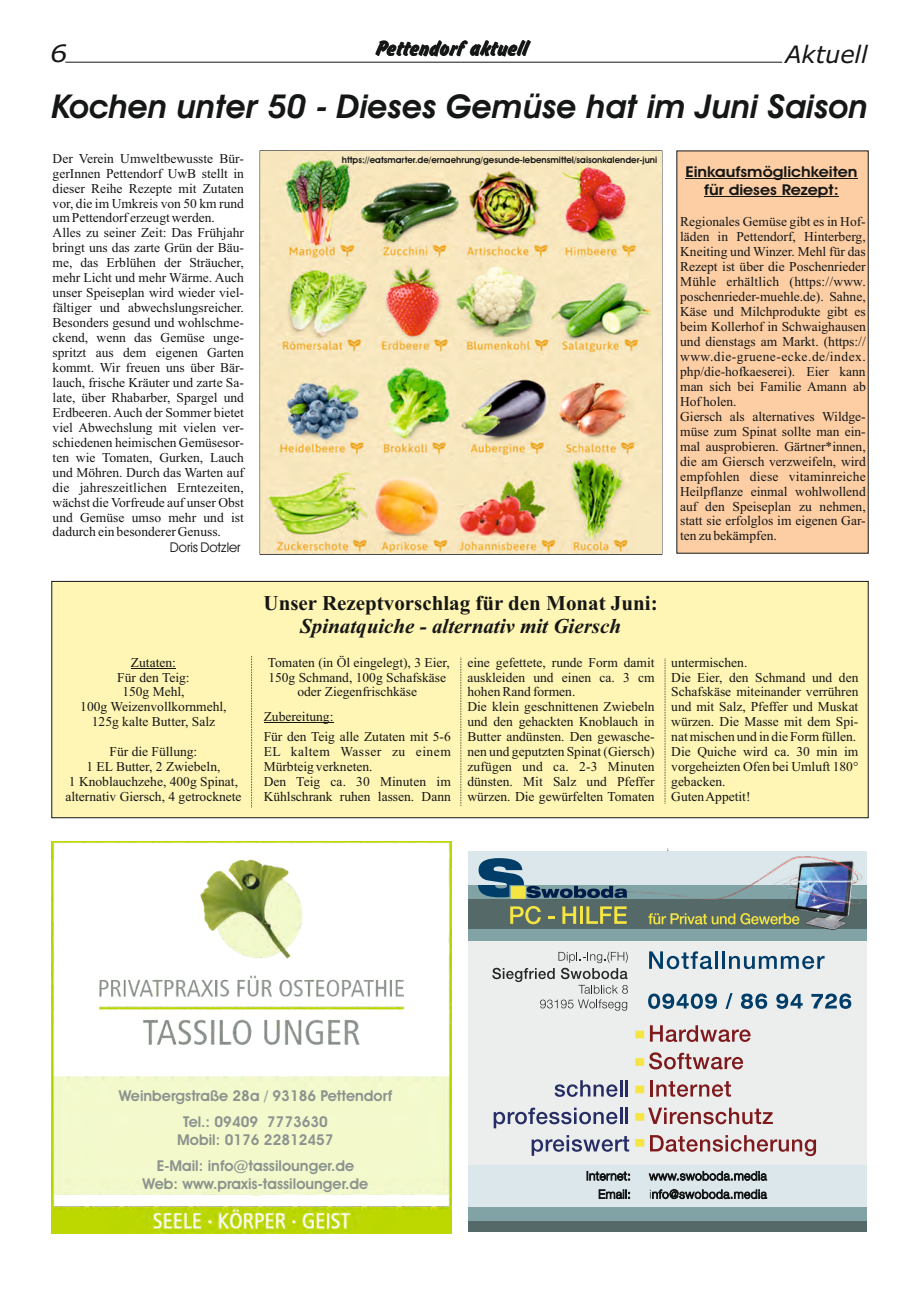
<style>
.page{position:relative;width:920px;height:1290px;background:#fff}
.page>*{position:absolute;margin:0;border:0;box-sizing:border-box;transform-origin:0 0}
.t1{font:italic 600 33px "Avant Garde IT Cby BT";color:#151616}
.t2{font:24px "Okay D";color:#151616}
.t3{font:italic 24px "Verdana";color:#151616}
.t4{font:italic 24px "Verdana";color:#151616;scale:1.13 1}
.t5{font:700 21px "Times New Roman";color:#151616}
.t6{font:italic 700 21px "Times New Roman";color:#151616}
.t7{font:600 15px/25.7px "Avant Garde IT Cby BT";color:#8c938f;text-align:center}
.t8{font:600 15px/17.9px "Avant Garde IT Cby BT";color:#151616;text-align:center;scale:1.11 1}
.t9{font:13.5px/15px "Times New Roman";color:#151616}
.t10{font:13.5px "Avant Garde IT Cby BT";color:#151616}
.t11{font:600 9px "Avant Garde IT Cby BT";color:#151616}
</style>
<div class="page">
<div style="left:677px;top:151px;width:191px;height:402px;background:#fdcea4"></div>
<div style="left:52px;top:581px;width:816px;height:237px;background:#fff5b4;border:1px solid #151616"></div>
<svg style="left:65px;top:61px;width:718px;height:2px"></svg>
<hr style="left:131px;top:668px;width:45px;height:1px;background:#151616">
<hr style="left:264px;top:723px;width:69px;height:1px;background:#151616">
<hr style="left:685px;top:179px;width:173px;height:1px;background:#151616">
<hr style="left:704px;top:196px;width:135px;height:1px;background:#151616">
<svg style="left:251px;top:656px;width:1px;height:152px"></svg>
<svg style="left:461px;top:658px;width:1px;height:148px"></svg>
<img style="left:260px;top:151px;width:402px;height:402px">
<svg style="left:665px;top:659px;width:1px;height:145px"></svg>
<div style="left:469px;top:1220px;width:398px;height:11px;background:#556968"></div>
<div style="left:469px;top:1206px;width:398px;height:14px;background:#81a3a5"></div>
<div style="left:469px;top:1164px;width:398px;height:42px;background:#dbe7eb"></div>
<div style="left:469px;top:940px;width:398px;height:224px;background:#eceded"></div>
<div style="left:469px;top:928px;width:398px;height:13px;background:#81a3a5"></div>
<div style="left:469px;top:898px;width:398px;height:31px;background:#556968"></div>
<div style="left:469px;top:885px;width:398px;height:14px;background:#81a3a5"></div>
<div style="left:469px;top:851px;width:398px;height:34px;background:#dbe7eb"></div>
<img style="left:548px;top:856px;width:315px;height:74px">
<svg style="left:648px;top:849px;width:152px;height:75px"></svg>
<svg style="left:510px;top:906px;width:31px;height:18px"></svg>
<svg style="left:548px;top:916px;width:7px;height:2px"></svg>
<svg style="left:562px;top:906px;width:14px;height:18px"></svg>
<hr style="left:580px;top:906px;width:3px;height:18px;background:#f5e542">
<svg style="left:586px;top:906px;width:41px;height:18px"></svg>
<svg style="left:478px;top:858px;width:149px;height:41px"></svg>
<svg style="left:635px;top:1086px;width:9px;height:7px"></svg>
<svg style="left:635px;top:1139px;width:9px;height:8px"></svg>
<svg style="left:635px;top:1031px;width:9px;height:7px"></svg>
<svg style="left:649px;top:951px;width:63px;height:18px"></svg>
<hr style="left:715px;top:951px;width:3px;height:18px;background:#003d68">
<hr style="left:722px;top:951px;width:3px;height:18px;background:#003d68">
<svg style="left:729px;top:956px;width:96px;height:13px"></svg>
<svg style="left:648px;top:993px;width:69px;height:16px"></svg>
<svg style="left:725px;top:993px;width:8px;height:16px"></svg>
<svg style="left:741px;top:993px;width:26px;height:16px"></svg>
<svg style="left:776px;top:993px;width:27px;height:16px"></svg>
<svg style="left:811px;top:993px;width:40px;height:16px"></svg>
<svg style="left:492px;top:952px;width:136px;height:59px"></svg>
<svg style="left:650px;top:1025px;width:101px;height:17px"></svg>
<svg style="left:635px;top:1052px;width:108px;height:17px"></svg>
<hr style="left:650px;top:1080px;width:3px;height:16px;background:#7e191c">
<svg style="left:656px;top:1081px;width:75px;height:16px"></svg>
<svg style="left:635px;top:1108px;width:138px;height:16px"></svg>
<svg style="left:650px;top:1135px;width:166px;height:21px"></svg>
<svg style="left:555px;top:1080px;width:73px;height:17px"></svg>
<svg style="left:494px;top:1108px;width:134px;height:20px"></svg>
<svg style="left:532px;top:1135px;width:97px;height:21px"></svg>
<svg style="left:649px;top:1171px;width:118px;height:10px"></svg>
<svg style="left:650px;top:1189px;width:117px;height:11px"></svg>
<svg style="left:587px;top:1171px;width:43px;height:10px"></svg>
<svg style="left:599px;top:1189px;width:31px;height:10px"></svg>
<img style="left:52px;top:841px;width:399px;height:393px">
<h2 class="t4" style="left:50px;top:43px;width:17px">6</h2>
<h2 class="t2" style="left:376px;top:37px;width:154px">Pettendorf aktuell</h2>
<h2 class="t3" style="left:785px;top:44px;width:84px">Aktuell</h2>
<h1 class="t1" style="left:52px;top:93px;width:817px">Kochen unter 50 - Dieses Gemüse hat im Juni Saison</h1>
<p class="t9" style="left:53px;top:152px;width:193px">Der Verein Umweltbewusste Bür&shy;gerInnen Pettendorf UwB stellt in dieser Reihe Rezepte mit Zutaten vor, die im Umkreis von 50 km rund um Pettendorf erzeugt werden.<br>Alles zu seiner Zeit: Das Frühjahr bringt uns das zarte Grün der Bäu&shy;me, das Erblühen der Sträucher, mehr Licht und mehr Wärme. Auch unser Speiseplan wird wieder viel&shy;fältiger und abwechslungsreicher.<br>Besonders gesund und wohlschme&shy;ckend, wenn das Gemüse unge&shy;spritzt aus dem eigenen Garten kommt. Wir freuen uns über Bär&shy;lauch, frische Kräuter und zarte Sa&shy;late, über Rhabarber, Spargel und<br>Erdbeeren. Auch der Sommer bietet viel Abwechslung mit vielen ver&shy;schiedenen heimischen Gemüsesor&shy;ten wie Tomaten, Gurken, Lauch und Möhren. Durch das Warten auf die jahreszeitlichen Erntezeiten, wächst die Vorfreude auf unser Obst und Gemüse umso mehr und ist dadurch ein besonderer Genuss.</p>
<p class="t10" style="left:170px;top:542px;width:72px">Doris Dotzler</p>
<p class="t9" style="left:80px;top:656px;width:148px;text-align:center">Zutaten:<br>Für den Teig:<br>150g Mehl,<br>100g Weizenvollkornmehl,<br>125g kalte Butter, Salz</p>
<p class="t9" style="left:65px;top:745px;width:178px;text-align:center">Für die Füllung:<br>1 EL Butter, 2 Zwiebeln,<br>1 Knoblauchzehe, 400g Spinat, alternativ Giersch, 4 getrocknete</p>
<p class="t11" style="left:342px;top:157px;width:317px">https://eatsmarter.de/ernaehrung/gesunde-lebensmittel/saisonkalender-juni</p>
<h3 class="t5" style="left:263px;top:595px;width:396px">Unser Rezeptvorschlag für den Monat Juni:</h3>
<h3 class="t6" style="left:300px;top:619px;width:322px">Spinatquiche - alternativ mit Giersch</h3>
<p class="t8" style="left:685px;top:164px;width:157px">Einkaufsmöglichkeiten für dieses Rezept:</p>
<p class="t9" style="left:680px;top:216px;width:187px">Regionales Gemüse gibt es in Hof&shy;läden in Pettendorf, Hinterberg,<br>Kneiting und Winzer. Mehl für das<br>Rezept ist über die Poschenrieder<br>Mühle erhältlich (https://www. poschenrieder-muehle.de). Sahne,<br>Käse und Milchprodukte gibt es beim Kollerhof in Schwaighausen und dienstags am Markt. (https:// www.die-gruene-ecke.de/index. php/die-hofkaeserei). Eier kann man sich bei Familie Amann ab<br>Hof holen.<br>Giersch als alternatives Wildge&shy;müse zum Spinat sollte man ein&shy;mal ausprobieren. Gärtner*innen, die am Giersch verzweifeln, wird empfohlen diese vitaminreiche<br>Heilpflanze einmal wohlwollend auf den Speiseplan zu nehmen, statt sie erfolglos im eigenen Gar&shy;ten zu bekämpfen.</p>
<p class="t9" style="left:268px;top:656px;width:183px;text-align:center">Tomaten (in Öl eingelegt), 3 Eier,<br>150g Schmand, 100g Schafskäse oder Ziegenfrischkäse</p>
<p class="t9" style="left:264px;top:708px;width:189px;line-height:20px">Zubereitung:<br>Für den Teig alle Zutaten mit 5-6</p>
<p class="t9" style="left:264px;top:745px;width:189px">EL kaltem Wasser zu einem<br>Mürbteig verkneten.<br>Den Teig ca. 30 Minuten im<br>Kühlschrank ruhen lassen. Dann</p>
<p class="t9" style="left:467px;top:656px;width:189px">eine gefettete, runde Form damit auskleiden und einen ca. 3 cm hohen Rand formen.<br>Die klein geschnittenen Zwiebeln und den gehackten Knoblauch in<br>Butter andünsten. Den gewasche&shy;nen und geputzten Spinat (Giersch) zufügen und ca. 2-3 Minuten dünsten. Mit Salz und Pfeffer würzen. Die gewürfelten Tomaten</p>
<p class="t9" style="left:671px;top:656px;width:189px">untermischen.<br>Die Eier, den Schmand und den<br>Schafskäse miteinander verrühren und mit Salz, Pfeffer und Muskat würzen. Die Masse mit dem Spi&shy;nat mischen und in die Form füllen.<br>Die Quiche wird ca. 30 min im vorgeheizten Ofen bei Umluft 180° gebacken.<br>Guten Appetit!</p>
<p class="t7" style="left:119px;top:1085px;width:275px">Weinbergstraße 28a / 93186 Pettendorf<br>Tel.: 09409 7773630</p>
<p class="t7" style="left:157px;top:1128px;width:199px">Mobil: 0176 22812457<br>E-Mail: info@tassilounger.de</p>
<p class="t7" style="left:143px;top:1172px;width:227px">Web: www.praxis-tassilounger.de</p>
</div>
